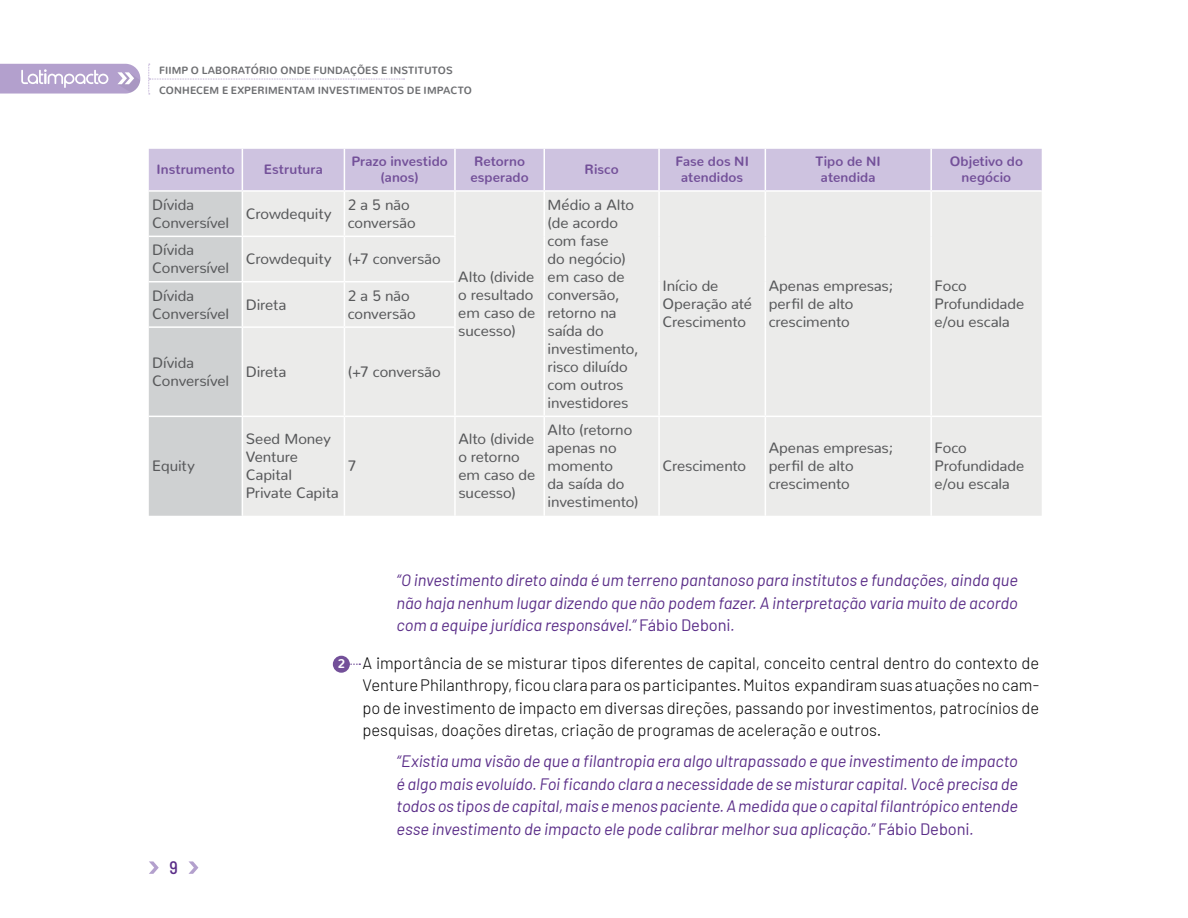
<style>
.page{position:relative;width:1188px;height:918px;background:#fff}
.page>*{position:absolute;margin:0;border:0;box-sizing:border-box;transform-origin:0 0}
.t1{font:500 semi-condensed 18px "Barlow";color:#5a2d88}
.t2{font:italic 16.5px/22.5px "Barlow";letter-spacing:-.005em;color:#5a2d88;text-align:justify}
.t3{font:300 16.5px/22.5px "Barlow";color:#000;text-align:justify}
.t4{font:15px/18px "Nunito";letter-spacing:-.005em;color:#58595b}
.t5{font:700 13.5px/16.2px "Nunito";letter-spacing:.01em;color:#735099;text-align:center}
.t6{font:700 10.5px/19.5px "Nunito";letter-spacing:.01em;color:#6d6e71}
.s1{font-style:normal}
.s2{font-family:"Nunito";font-weight:800;font-size:12.75px;color:#fff}
</style>
<div class="page">
<svg style="left:189px;top:861px;width:9px;height:13px"></svg>
<svg style="left:149px;top:861px;width:10px;height:13px"></svg>
<svg style="left:148px;top:64px;width:257px;height:31px"></svg>
<svg style="left:0;top:64px;width:140px;height:30px"></svg>
<svg style="left:350px;top:663px;width:10px;height:2px"></svg>
<div style="left:333px;top:656px;width:17px;height:17px;background:#735099;border-radius:50%"></div>
<svg style="left:149px;top:149px;width:893px;height:367px"></svg>
<div style="left:243px;top:192px;width:799px;height:324px;background:#ebebea"></div>
<hr style="left:242px;top:149px;width:1px;height:41px;background:#fff">
<hr style="left:344px;top:149px;width:1px;height:41px;background:#fff">
<hr style="left:454px;top:149px;width:2px;height:41px;background:#fff">
<hr style="left:544px;top:149px;width:1px;height:41px;background:#fff">
<hr style="left:658px;top:149px;width:2px;height:41px;background:#fff">
<hr style="left:765px;top:149px;width:1px;height:41px;background:#fff">
<hr style="left:930px;top:149px;width:2px;height:41px;background:#fff">
<hr style="left:149px;top:190px;width:93px;height:2px;background:#fff">
<hr style="left:242px;top:190px;width:102px;height:2px;background:#fff">
<hr style="left:344px;top:190px;width:111px;height:2px;background:#fff">
<hr style="left:455px;top:190px;width:89px;height:2px;background:#fff">
<hr style="left:544px;top:190px;width:115px;height:2px;background:#fff">
<hr style="left:659px;top:190px;width:106px;height:2px;background:#fff">
<hr style="left:765px;top:190px;width:166px;height:2px;background:#fff">
<hr style="left:931px;top:190px;width:111px;height:2px;background:#fff">
<hr style="left:242px;top:192px;width:1px;height:44px;background:#fff">
<hr style="left:344px;top:192px;width:1px;height:44px;background:#fff">
<hr style="left:454px;top:192px;width:2px;height:44px;background:#fff">
<hr style="left:544px;top:192px;width:1px;height:44px;background:#fff">
<hr style="left:658px;top:192px;width:2px;height:44px;background:#fff">
<hr style="left:765px;top:192px;width:1px;height:44px;background:#fff">
<hr style="left:930px;top:192px;width:2px;height:44px;background:#fff">
<hr style="left:544px;top:236px;width:1px;height:46px;background:#fff">
<hr style="left:658px;top:236px;width:2px;height:46px;background:#fff">
<hr style="left:765px;top:236px;width:1px;height:46px;background:#fff">
<hr style="left:930px;top:236px;width:2px;height:46px;background:#fff">
<hr style="left:544px;top:282px;width:1px;height:45px;background:#fff">
<hr style="left:658px;top:282px;width:2px;height:45px;background:#fff">
<hr style="left:765px;top:282px;width:1px;height:45px;background:#fff">
<hr style="left:930px;top:282px;width:2px;height:45px;background:#fff">
<hr style="left:544px;top:327px;width:1px;height:89px;background:#fff">
<hr style="left:658px;top:327px;width:2px;height:89px;background:#fff">
<hr style="left:765px;top:327px;width:1px;height:89px;background:#fff">
<hr style="left:930px;top:327px;width:2px;height:89px;background:#fff">
<hr style="left:149px;top:236px;width:93px;height:1px;background:#fff">
<hr style="left:242px;top:236px;width:102px;height:1px;background:#fff">
<hr style="left:242px;top:237px;width:1px;height:44px;background:#fff">
<hr style="left:344px;top:236px;width:112px;height:1px;background:#fff">
<hr style="left:344px;top:237px;width:1px;height:44px;background:#fff">
<hr style="left:454px;top:237px;width:2px;height:44px;background:#fff">
<hr style="left:149px;top:281px;width:93px;height:1px;background:#fff">
<hr style="left:242px;top:281px;width:102px;height:1px;background:#fff">
<hr style="left:242px;top:282px;width:1px;height:44px;background:#fff">
<hr style="left:344px;top:281px;width:112px;height:1px;background:#fff">
<hr style="left:344px;top:282px;width:1px;height:44px;background:#fff">
<hr style="left:454px;top:282px;width:2px;height:44px;background:#fff">
<hr style="left:149px;top:326px;width:93px;height:2px;background:#fff">
<hr style="left:242px;top:326px;width:102px;height:2px;background:#fff">
<hr style="left:242px;top:328px;width:1px;height:88px;background:#fff">
<hr style="left:344px;top:326px;width:112px;height:2px;background:#fff">
<hr style="left:344px;top:328px;width:1px;height:88px;background:#fff">
<hr style="left:454px;top:328px;width:2px;height:88px;background:#fff">
<hr style="left:149px;top:416px;width:93px;height:1px;background:#fff">
<hr style="left:242px;top:416px;width:102px;height:1px;background:#fff">
<hr style="left:242px;top:417px;width:1px;height:99px;background:#fff">
<hr style="left:344px;top:416px;width:111px;height:1px;background:#fff">
<hr style="left:344px;top:417px;width:1px;height:99px;background:#fff">
<hr style="left:455px;top:416px;width:89px;height:1px;background:#fff">
<hr style="left:454px;top:417px;width:2px;height:99px;background:#fff">
<hr style="left:544px;top:416px;width:115px;height:1px;background:#fff">
<hr style="left:544px;top:417px;width:1px;height:99px;background:#fff">
<hr style="left:659px;top:416px;width:106px;height:1px;background:#fff">
<hr style="left:658px;top:417px;width:2px;height:99px;background:#fff">
<hr style="left:765px;top:416px;width:166px;height:1px;background:#fff">
<hr style="left:765px;top:417px;width:1px;height:99px;background:#fff">
<hr style="left:931px;top:416px;width:111px;height:1px;background:#fff">
<hr style="left:930px;top:417px;width:2px;height:99px;background:#fff">
<p class="t6" style="left:159px;top:59px;width:314px">FIIMP O LABORATÓRIO ONDE FUNDAÇÕES E INSTITUTOS<br>CONHECEM E EXPERIMENTAM INVESTIMENTOS DE IMPACTO</p>
<p class="t5" style="left:156px;top:160px;width:80px">Instrumento</p>
<p class="t5" style="left:264px;top:160px;width:61px">Estrutura</p>
<p class="t5" style="left:351px;top:152px;width:98px">Prazo investido (anos)</p>
<p class="t5" style="left:470px;top:152px;width:60px;text-align:left">Retorno esperado</p>
<p class="t5" style="left:585px;top:160px;width:35px">Risco</p>
<p class="t5" style="left:675px;top:152px;width:75px">Fase dos NI atendidos</p>
<p class="t5" style="left:816px;top:152px;width:67px">Tipo de NI atendida</p>
<p class="t5" style="left:950px;top:152px;width:75px">Objetivo do negócio</p>
<p class="t4" style="left:152px;top:194px;width:78px">Dívida<br>Conversível</p>
<p class="t4" style="left:246px;top:203px;width:87px">Crowdequity</p>
<p class="t4" style="left:348px;top:194px;width:69px">2 a 5 não conversão</p>
<p class="t4" style="left:548px;top:194px;width:92px">Médio a Alto (de acordo com fase<br>do negócio) em caso de conversão, retorno na saída do investimento, risco diluído com outros investidores</p>
<p class="t4" style="left:152px;top:239px;width:78px">Dívida<br>Conversível</p>
<p class="t4" style="left:246px;top:248px;width:196px">Crowdequity (+7 conversão</p>
<p class="t4" style="left:152px;top:285px;width:78px">Dívida<br>Conversível</p>
<p class="t4" style="left:246px;top:294px;width:42px">Direta</p>
<p class="t4" style="left:348px;top:285px;width:69px">2 a 5 não conversão</p>
<p class="t4" style="left:152px;top:352px;width:78px">Dívida<br>Conversível</p>
<p class="t4" style="left:246px;top:361px;width:42px">Direta</p>
<p class="t4" style="left:348px;top:361px;width:94px">(+7 conversão</p>
<p class="t4" style="left:458px;top:266px;width:79px">Alto (divide o resultado em caso de sucesso)</p>
<p class="t4" style="left:662px;top:275px;width:91px">Início de<br>Operação até<br>Crescimento</p>
<p class="t4" style="left:769px;top:275px;width:126px">Apenas empresas; perfil de alto crescimento</p>
<p class="t4" style="left:935px;top:275px;width:91px">Foco<br>Profundidade e/ou escala</p>
<p class="t4" style="left:152px;top:455px;width:44px">Equity</p>
<p class="t1" style="left:169px;top:856px;width:10px">9</p>
<p class="t4" style="left:246px;top:428px;width:95px">Seed Money<br>Venture<br>Capital<br>Private Capita</p>
<p class="t4" style="left:348px;top:455px;width:10px">7</p>
<p class="t4" style="left:458px;top:428px;width:79px">Alto (divide o retorno em caso de sucesso)</p>
<p class="t4" style="left:548px;top:419px;width:92px">Alto (retorno apenas no momento<br>da saída do investimento)</p>
<p class="t4" style="left:662px;top:455px;width:85px">Crescimento</p>
<p class="t4" style="left:769px;top:437px;width:126px">Apenas empresas; perfil de alto crescimento</p>
<p class="t4" style="left:935px;top:437px;width:91px">Foco<br>Profundidade e/ou escala</p>
<p class="t2" style="left:397px;top:568px;width:623px">“O investimento direto ainda é um terreno pantanoso para institutos e fundações, ainda que não haja nenhum lugar dizendo que não podem fazer. A interpretação varia muito de acordo com a equipe jurídica responsável.” <span class="s1">Fábio Deboni</span>.</p>
<p class="t3" style="left:363px;top:650px;width:678px;text-indent:-25px"><span class="s2">2</span> A importância de se misturar tipos diferentes de capital, conceito central dentro do contexto de Venture Philanthropy, ficou clara para os participantes. Muitos expandiram suas atuações no cam&shy;po de investimento de impacto em diversas direções, passando por investimentos, patrocínios de pesquisas, doações diretas, criação de programas de aceleração e outros.</p>
<p class="t2" style="left:397px;top:749px;width:623px">“Existia uma visão de que a filantropia era algo ultrapassado e que investimento de impacto é algo mais evoluído. Foi ficando clara a necessidade de se misturar capital. Você precisa de todos os tipos de capital, mais e menos paciente. A medida que o capital filantrópico entende esse investimento de impacto ele pode calibrar melhor sua aplicação.” <span class="s1">Fábio Deboni</span>.</p>
</div>
